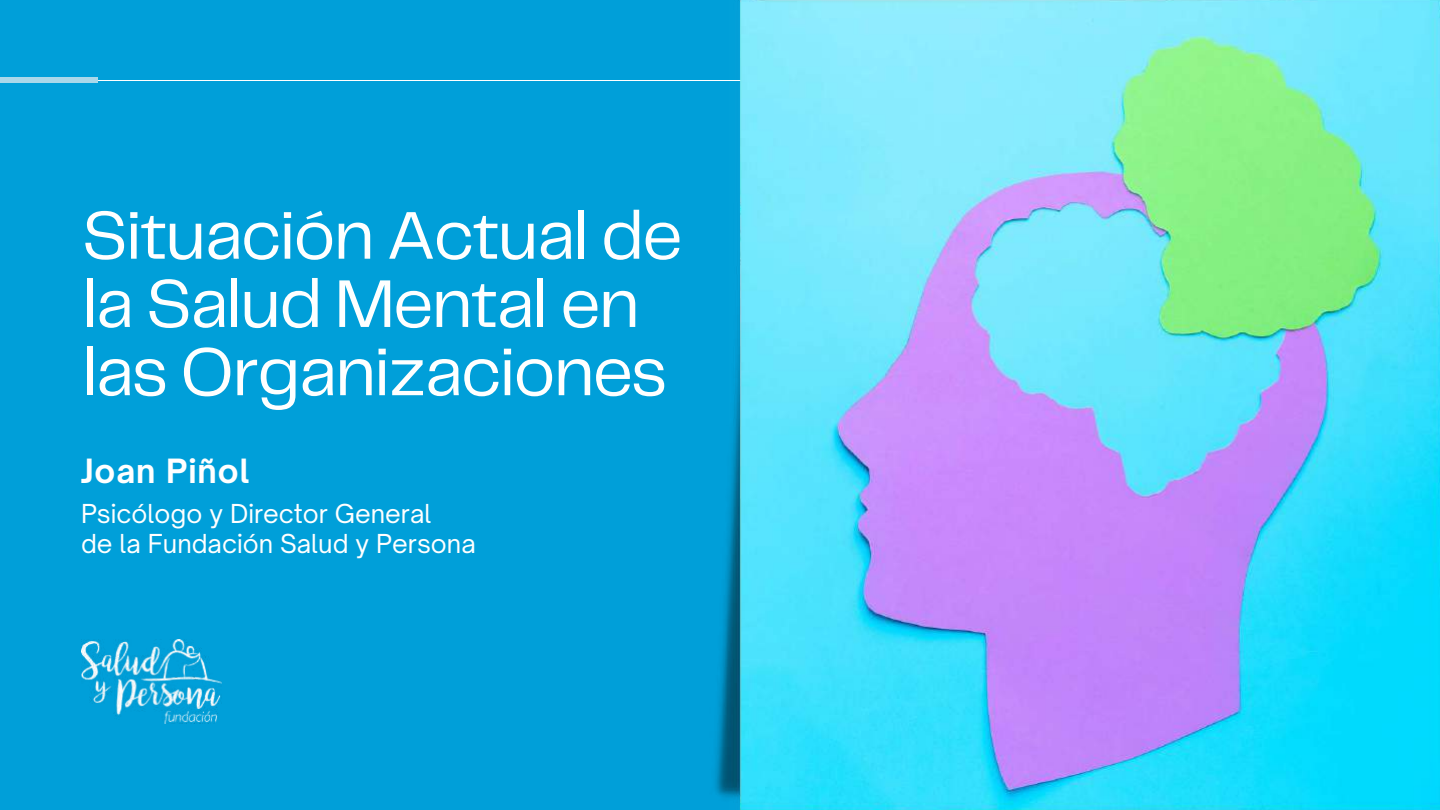
<style>
.page{position:relative;width:1440px;height:810px;background:#009fd9}
.page>*{position:absolute;margin:0;border:0;box-sizing:border-box;transform-origin:0 0}
.t1{font:70px/68.2px "Telegraf";letter-spacing:-.025em;color:#feffff}
.t2{font:700 32px "Open Sauce One";letter-spacing:.03em;color:#fff}
.t3{font:25px/30px "Open Sauce One";color:#fff}
</style>
<div class="page">
<img style="left:81px;top:640px;width:140px;height:84px">
<hr style="left:0;top:80px;width:1440px;height:1px;background:#feffff">
<div style="left:0;top:77px;width:97px;height:6px;background:#aad8ea"></div>
<img style="left:715px;top:0;width:725px;height:810px">
<h1 class="t1" style="left:82px;top:205px;width:602px">Situación Actual de la Salud Mental en las Organizaciones</h1>
<p class="t2" style="left:81px;top:451px;width:170px">Joan Piñol</p>
<p class="t3" style="left:81px;top:498px;width:396px">Psicólogo y Director General<br>de la Fundación Salud y Persona</p>
</div>
